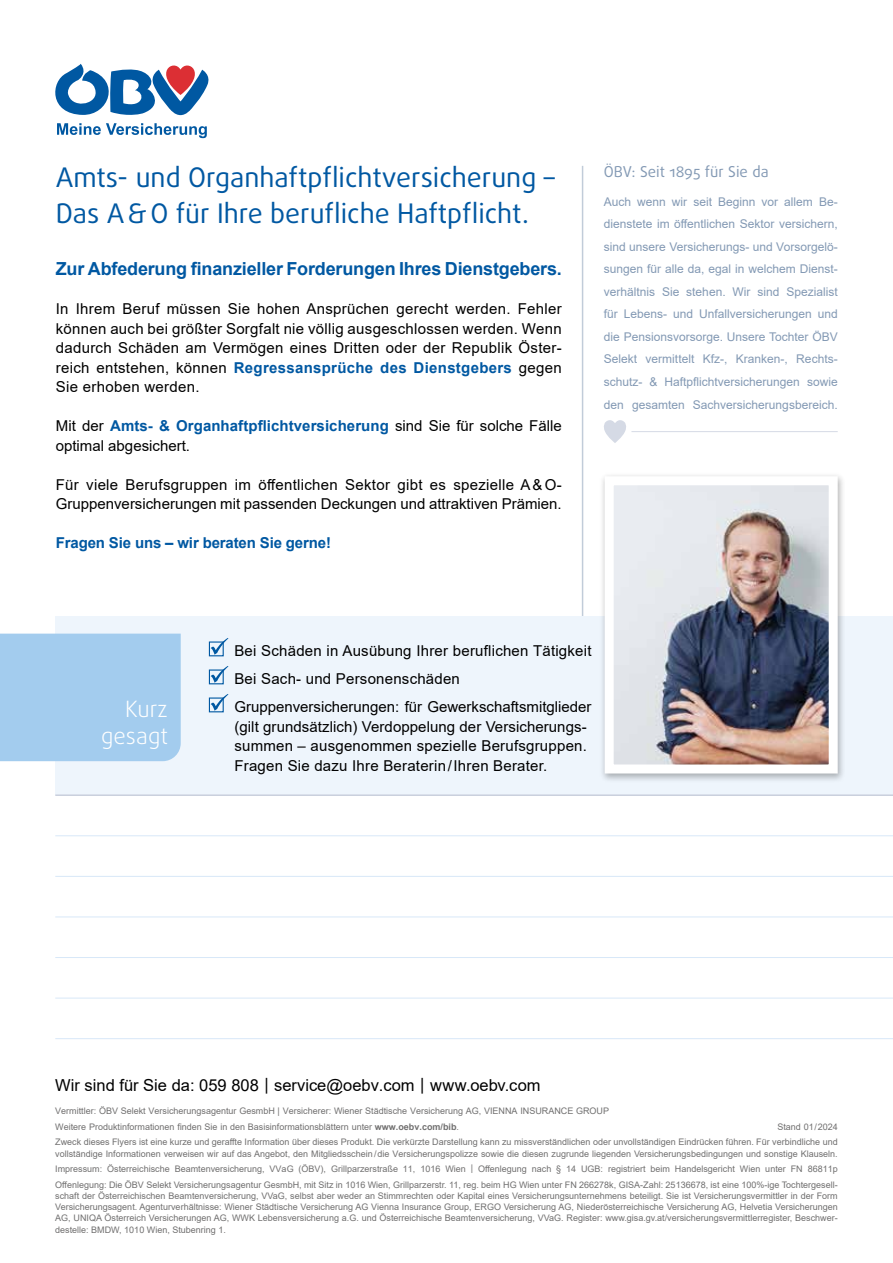
<style>
.page{position:relative;width:893px;height:1263px;background:#fff}
.page>*{position:absolute;margin:0;border:0;box-sizing:border-box;transform-origin:0 0}
.t1{font:27px/36px "Daxline Pro";color:#0058a2}
.t2{font:300 22.5px/27px "Daxline Pro";color:#fff;text-align:right}
.t3{font:700 18px "Arial";letter-spacing:-.01em;color:#0058a2}
.t4{font:16.5px "Arial";color:#000}
.t5{font:15px/19.5px "Arial";letter-spacing:.015em;color:#000}
.t6{font:700 15px "Arial";letter-spacing:-.01em;color:#0058a2}
.t7{font:15px "Daxline Pro";color:#8399b4}
.t8{font:12px/22.5px "Arial";color:#8399b4;text-align:justify}
.t9{font:9px/15.5px "Arial";color:#706f6f;text-align:justify}
.s1{font-weight:700;color:#0058a2}
.s2{font-weight:700}
</style>
<div class="page">
<hr style="left:582px;top:166px;width:1px;height:451px;background:#8399b4">
<div style="left:55px;top:617px;width:838px;height:178px;background:#eef5fc"></div>
<svg style="left:55px;top:64px;width:153px;height:74px"></svg>
<div style="left:0;top:634px;width:181px;height:127px;background:#a3ccee"></div>
<hr style="left:55px;top:835px;width:838px;height:1px;background:#d8e8f8">
<hr style="left:55px;top:876px;width:838px;height:1px;background:#d8e8f8">
<hr style="left:55px;top:957px;width:838px;height:1px;background:#d8e8f8">
<hr style="left:55px;top:998px;width:838px;height:1px;background:#d8e8f8">
<hr style="left:55px;top:1038px;width:838px;height:1px;background:#d8e8f8">
<hr style="left:55px;top:794px;width:838px;height:2px;background:#c9cfdd">
<div style="left:599px;top:472px;width:247px;height:311px;background:#000;opacity:.3"></div>
<img style="left:600px;top:472px;width:242px;height:306px">
<svg style="left:604px;top:420px;width:22px;height:23px"></svg>
<hr style="left:631px;top:431px;width:207px;height:1px;background:#d5dae5">
<hr style="left:55px;top:916px;width:838px;height:1px;background:#d8e8f8">
<div style="left:209px;top:641px;width:15px;height:15px;border:1px solid #0058a2"></div>
<svg style="left:211px;top:638px;width:17px;height:17px"></svg>
<div style="left:209px;top:669px;width:15px;height:15px;border:1px solid #0058a2"></div>
<svg style="left:211px;top:666px;width:17px;height:17px"></svg>
<div style="left:209px;top:697px;width:15px;height:15px;border:1px solid #0058a2"></div>
<svg style="left:211px;top:694px;width:17px;height:17px"></svg>
<h1 class="t1" style="left:56px;top:159px;width:500px">Amts- und Organhaftpflichtversicherung –<br>Das A&amp;O für Ihre berufliche Haftpflicht.</h1>
<h3 class="t3" style="left:56px;top:256px;width:507px">Zur Abfederung finanzieller Forderungen Ihres Dienstgebers.</h3>
<p class="t5" style="left:56px;top:299px;width:507px;text-align:justify">In Ihrem Beruf müssen Sie hohen Ansprüchen gerecht werden. Fehler können auch bei größter Sorgfalt nie völlig ausgeschlossen werden. Wenn dadurch Schäden am Vermögen eines Dritten oder der Republik Öster&shy;reich entstehen, können <span class="s1">Regressansprüche des Dienstgebers</span> gegen Sie erhoben werden.</p>
<h3 class="t5" style="left:56px;top:416px;width:507px">Mit der <span class="s1">Amts- &amp; Organhaftpflichtversicherung</span> sind Sie für solche Fälle optimal abgesichert.</h3>
<h3 class="t5" style="left:56px;top:475px;width:507px">Für viele Berufsgruppen im öffentlichen Sektor gibt es spezielle A&amp; O-<br>Gruppenversicherungen mit passenden Deckungen und attraktiven Prämien.</h3>
<h3 class="t6" style="left:56px;top:533px;width:277px">Fragen Sie uns – wir beraten Sie gerne!</h3>
<h3 class="t7" style="left:604px;top:162px;width:166px">ÖBV: Seit 1895 für Sie da</h3>
<p class="t8" style="left:604px;top:190px;width:235px">Auch wenn wir seit Beginn vor allem Be&shy;dienstete im öffentlichen Sektor versichern, sind unsere Versicherungs- und Vorsorgelö&shy;sungen für alle da, egal in welchem Dienst&shy;verhältnis Sie stehen. Wir sind Spezialist für Lebens- und Unfallversicherungen und die Pensionsvorsorge. Unsere Tochter ÖBV Selekt vermittelt Kfz-, Kranken-, Rechts&shy;schutz- &amp; Haftpflichtversicherungen sowie den gesamten Sachversicherungsbereich.</p>
<h2 class="t2" style="left:101px;top:696px;width:68px">Kurz gesagt</h2>
<h3 class="t5" style="left:234px;top:637px;width:359px;line-height:28px">Bei Schäden in Ausübung Ihrer beruflichen Tätigkeit<br>Bei Sach- und Personenschäden<br>Gruppenversicherungen: für Gewerkschaftsmitglieder</h3>
<h3 class="t5" style="left:234px;top:717px;width:354px;text-align:justify">(gilt grundsätzlich) Verdoppelung der Versicherungs&shy;summen – ausgenommen spezielle Berufsgruppen.<br>Fragen Sie dazu Ihre Beraterin / Ihren Berater.</h3>
<h3 class="t4" style="left:55px;top:1073px;width:487px">Wir sind für Sie da: 059 808 | service@oebv.com | www.oebv.com</h3>
<p class="t9" style="left:55px;top:1103px;width:555px">Vermittler: ÖBV Selekt Versicherungsagentur GesmbH | Versicherer: Wiener Städtische Versicherung AG, VIENNA INSURANCE GROUP<br>Weitere Produktinformationen finden Sie in den Basisinformationsblättern unter <span class="s2">www.oebv.com/bib</span>.</p>
<p class="t9" style="left:55px;top:1119px;width:784px;text-align:right">Stand 01 / 2024<br>Zweck dieses Flyers ist eine kurze und geraffte Information über dieses Produkt. Die verkürzte Darstellung kann zu missverständlichen oder unvollständigen Eindrücken führen. Für verbindliche und</p>
<p class="t9" style="left:55px;top:1146px;width:784px">vollständige Informationen verweisen wir auf das Angebot, den Mitgliedsschein / die Versicherungspolizze sowie die diesen zugrunde liegenden Versicherungsbedingungen und sonstige Klauseln.<br>Impressum: Österreichische Beamtenversicherung, VVaG (ÖBV), Grillparzerstraße 11, 1016 Wien | Offenlegung nach § 14 UGB: registriert beim Handelsgericht Wien unter FN 86811p Offenlegung: Die ÖBV Selekt Versicherungsagentur GesmbH, mit Sitz in 1016 Wien, Grillparzerstr. 11, reg. beim HG Wien unter FN 266278k, GISA-Zahl: 25136678, ist eine 100%-ige Tochtergesell-</p>
<p class="t9" style="left:55px;top:1190px;width:784px;line-height:11.2px">schaft der Österreichischen Beamtenversicherung, VVaG, selbst aber weder an Stimmrechten oder Kapital eines Versicherungsunternehmens beteiligt. Sie ist Versicherungsvermittler in der Form Versicherungsagent. Agenturverhältnisse: Wiener Städtische Versicherung AG Vienna Insurance Group, ERGO Versicherung AG, Niederösterreichische Versicherung AG, Helvetia Versicherungen AG, UNIQA Österreich Versicherungen AG, WWK Lebensversicherung a.G. und Österreichische Beamtenversicherung, VVaG. Register: www.gisa.gv.at/versicherungsvermittlerregister, Beschwer&shy;destelle: BMDW, 1010 Wien, Stubenring 1.</p>
</div>
